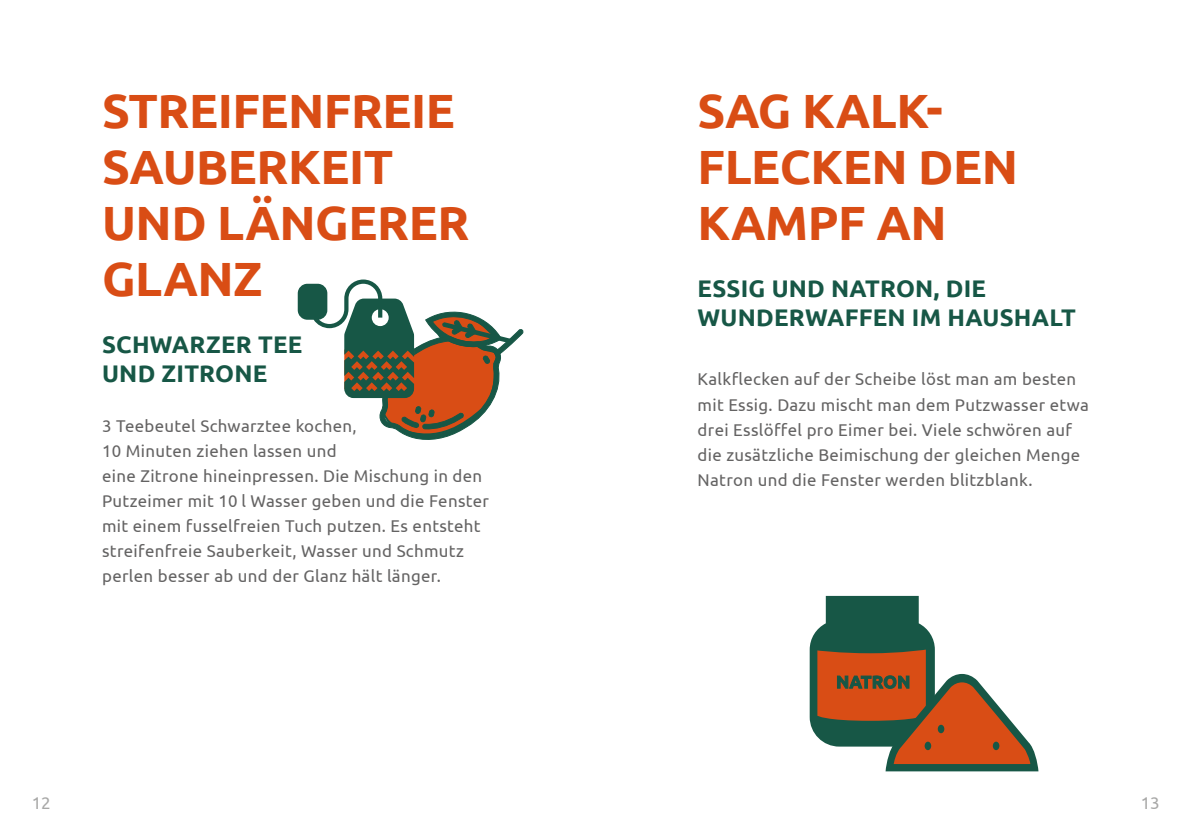
<style>
.page{position:relative;width:1191px;height:840px;background:#fff}
.page>*{position:absolute;margin:0;border:0;box-sizing:border-box;transform-origin:0 0}
.t1{font:700 48px/56px "Ubuntu";letter-spacing:-.01em;color:#d94d15}
.t2{font:700 24px/28.8px "Ubuntu";letter-spacing:.01em;color:#175746}
.t3{font:17px/25px "Ubuntu";letter-spacing:.02em;color:#646363}
.t4{font:17px "Ubuntu";color:#a8a8a7}
</style>
<div class="page">
<svg style="left:298px;top:279px;width:226px;height:161px"></svg>
<svg style="left:809px;top:595px;width:229px;height:176px"></svg>
<div style="left:937px;top:724px;width:7px;height:8px;background:#175746;border-radius:50%"></div>
<div style="left:924px;top:741px;width:7px;height:8px;background:#175746;border-radius:50%"></div>
<svg style="left:992px;top:741px;width:7px;height:8px"></svg>
<h1 class="t1" style="left:102px;top:82px;width:369px">STREIFENFREIE<br>SAUBERKEIT<br>UND LÄNGERER<br>GLANZ</h1>
<h2 class="t2" style="left:102px;top:329px;width:202px">SCHWARZER TEE<br>UND ZITRONE</h2>
<p class="t3" style="left:102px;top:412px;width:388px">3 Teebeutel Schwarztee kochen,<br>10 Minuten ziehen lassen und<br>eine Zitrone hineinpressen. Die Mischung in den Putzeimer mit 10 l Wasser geben und die Fenster mit einem fusselfreien Tuch putzen. Es entsteht streifenfreie Sauberkeit, Wasser und Schmutz perlen besser ab und der Glanz hält länger.</p>
<h1 class="t1" style="left:697px;top:82px;width:322px">SAG KALK-<br>FLECKEN DEN<br>KAMPF AN</h1>
<h2 class="t2" style="left:697px;top:273px;width:380px">ESSIG UND NATRON, DIE<br>WUNDERWAFFEN IM HAUSHALT</h2>
<p class="t3" style="left:697px;top:366px;width:393px">Kalkflecken auf der Scheibe löst man am besten mit Essig. Dazu mischt man dem Putzwasser etwa drei Esslöffel pro Eimer bei. Viele schwören auf die zusätzliche Beimischung der gleichen Menge Natron und die Fenster werden blitzblank.</p>
<p class="t4" style="left:31px;top:791px;width:21px">12</p>
<p class="t4" style="left:1140px;top:791px;width:21px">13</p>
</div>
